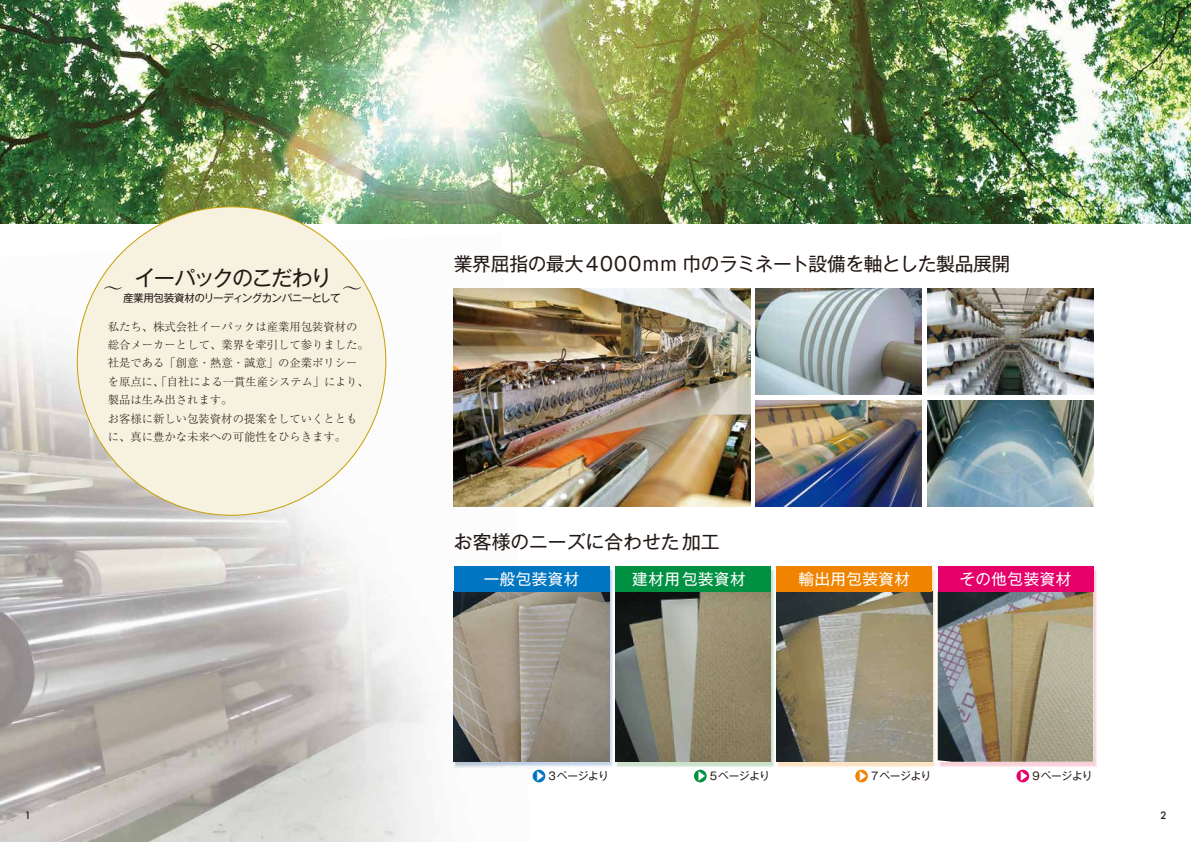
<style>
.page{position:relative;width:1191px;height:842px;background:#fff}
.page>*{position:absolute;margin:0;border:0;box-sizing:border-box;transform-origin:0 0}
.t1{font:21.3px "Gothic MB101 Pro";letter-spacing:-.085em;color:#221815}
.t2{font:300 21.3px "Ryumin Pro";color:#221815}
.t3{font:18.8px "Gothic MB101 Pro";letter-spacing:-.01em;color:#221815}
.t4{font:15.6px "Gothic MB101 Pro";letter-spacing:.025em;color:#fff}
.t5{font:300 11.3px/18.4px "Ryumin Pro";color:#221815}
.t6{font:10.6px "Gothic MB101 Pro";letter-spacing:-.035em;color:#221815}
.t7{font:10.6px "Gothic MB101 Pro";letter-spacing:-.065em;color:#221815}
.t8{font:500 9.9px "Futura";color:#221815}
.s1{font-family:"Ryumin Pro";font-weight:300}
.s2{color:#fff}
</style>
<div class="page">
<img style="left:0;top:0;width:1191px;height:224px">
<img style="left:0;top:234px;width:531px;height:608px">
<div style="left:77px;top:207px;width:309px;height:308px;background:#f7f1df;border-radius:50%"></div>
<img style="left:454px;top:289px;width:296px;height:218px">
<img style="left:927px;top:289px;width:166px;height:106px">
<img style="left:756px;top:289px;width:165px;height:106px">
<img style="left:927px;top:401px;width:166px;height:106px">
<img style="left:756px;top:401px;width:165px;height:106px">
<img style="left:612px;top:570px;width:1px;height:196px">
<img style="left:454px;top:569px;width:158px;height:199px">
<img style="left:454px;top:592px;width:155px;height:170px">
<div style="left:454px;top:566px;width:155px;height:26px;background:#0075c2"></div>
<div style="left:532px;top:770px;width:13px;height:12px;background:#0075c2;border-radius:50%"></div>
<img style="left:616px;top:569px;width:158px;height:198px">
<img style="left:615px;top:592px;width:155px;height:170px">
<div style="left:615px;top:566px;width:155px;height:26px;background:#009143"></div>
<div style="left:694px;top:770px;width:12px;height:12px;background:#009143;border-radius:50%"></div>
<img style="left:777px;top:569px;width:158px;height:198px">
<img style="left:776px;top:592px;width:156px;height:170px">
<div style="left:776px;top:566px;width:156px;height:26px;background:#f08300"></div>
<div style="left:855px;top:770px;width:13px;height:12px;background:#f08300;border-radius:50%"></div>
<img style="left:939px;top:569px;width:158px;height:198px">
<img style="left:937px;top:592px;width:156px;height:170px">
<div style="left:937px;top:566px;width:156px;height:26px;background:#e5006a"></div>
<div style="left:1016px;top:770px;width:13px;height:12px;background:#e5006a;border-radius:50%"></div>
<h1 class="t1" style="left:135px;top:260px;width:229px">イーパックのこだわり <span class="s1">～</span></h1>
<p class="t5" style="left:108px;top:316px;width:262px">私たち、株式会社イーパックは産業用包装資材の総合メーカーとして、業界を牽引して参りました。社是である「創意・熱意・誠意」の企業ポリシーを原点に、「自社による一貫生産システム」により、製品は生み出されます。<br>お客様に新しい包装資材の提案をしていくとともに、真に豊かな未来への可能性をひらきます。</p>
<h1 class="t2" style="left:102px;top:271px;width:23px">～</h1>
<p class="t7" style="left:123px;top:290px;width:219px">産業用包装資材のリーディングカンパニーとして</p>
<h2 class="t3" style="left:454px;top:248px;width:558px">業界屈指の最大4000mm 巾のラミネート設備を軸とした製品展開</h2>
<h2 class="t3" style="left:454px;top:526px;width:267px">お客様のニーズに合わせた加工</h2>
<h3 class="t4" style="left:484px;top:566px;width:97px">一般包装資材</h3>
<h3 class="t4" style="left:632px;top:566px;width:115px">建材用包装資材</h3>
<h3 class="t4" style="left:798px;top:566px;width:113px">輸出用包装資材</h3>
<h3 class="t4" style="left:959px;top:566px;width:113px">その他包装資材</h3>
<p class="t6" style="left:535px;top:767px;width:75px"><span class="s2">▶</span> 3ページより</p>
<p class="t6" style="left:696px;top:767px;width:75px"><span class="s2">▶</span> 5ページより</p>
<p class="t6" style="left:857px;top:767px;width:75px"><span class="s2">▶</span> 7ページより</p>
<p class="t6" style="left:1018px;top:767px;width:75px"><span class="s2">▶</span> 9ページより</p>
<p class="t8" style="left:25px;top:808px;width:8px">1</p>
<p class="t8" style="left:1160px;top:808px;width:8px">2</p>
</div>
